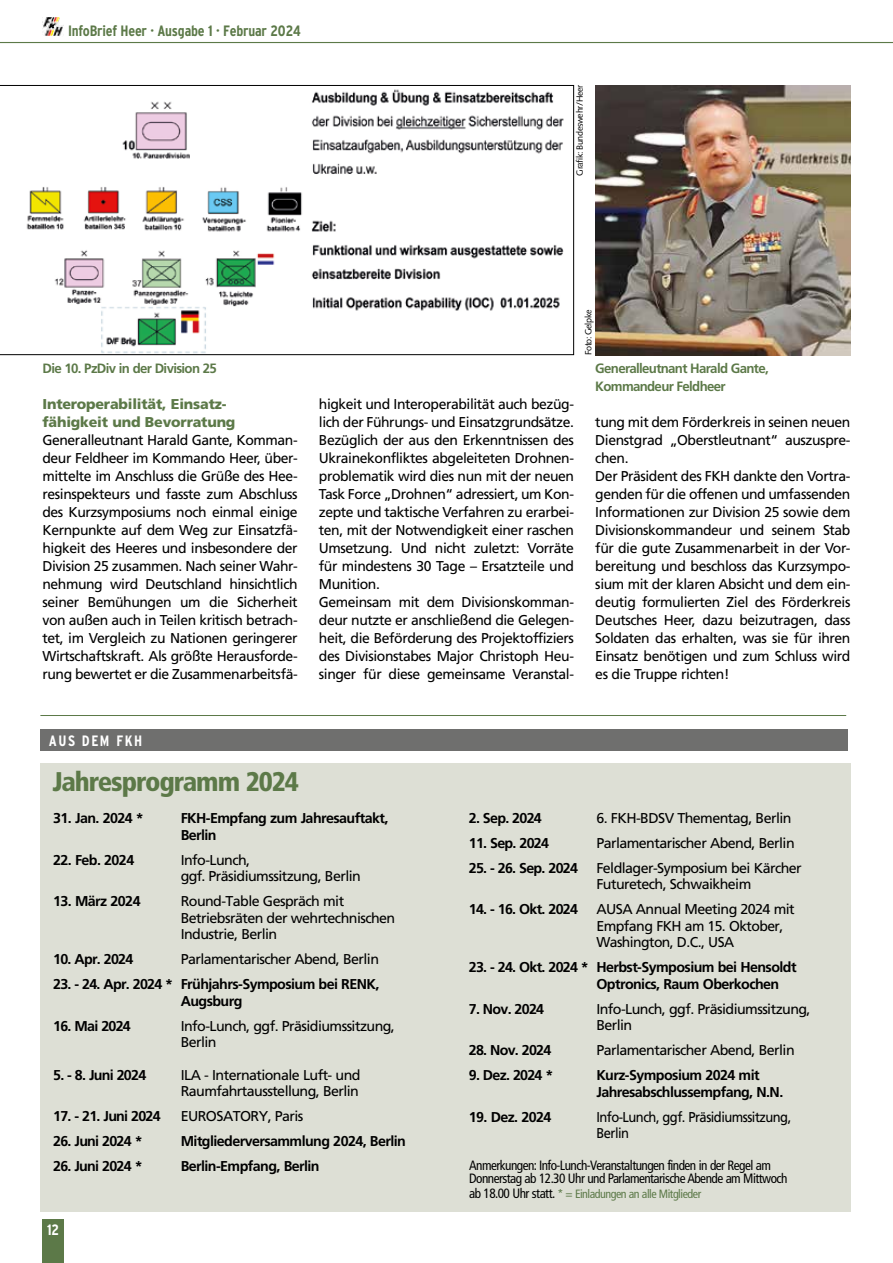
<style>
.page{position:relative;width:893px;height:1263px;background:#fff}
.page>*{position:absolute;margin:0;border:0;box-sizing:border-box;transform-origin:0 0}
.t1{font:900 condensed 27px "Frutiger";letter-spacing:-.04em;color:#5c7948}
.t2{font:700 condensed 15px "Interstate";letter-spacing:-.015em;color:#5c7948}
.t3{font:700 condensed 15px "Interstate";letter-spacing:.1em;color:#fff}
.t4{font:14.25px/18px "Frutiger LT Pro";letter-spacing:-.03em;color:#000}
.t5{font:14.25px/16.5px "Frutiger";letter-spacing:-.04em;color:#000}
.t6{font:700 14.25px/16.5px "Frutiger";letter-spacing:-.04em;color:#000}
.t7{font:900 14.25px/18px "Frutiger";letter-spacing:-.015em;color:#5c7948}
.t8{font:14.25px/16.5px "Frutiger";letter-spacing:-.04em;color:#000;scale:.91 1}
.t9{font:condensed 13.5px/13.5px "Frutiger";letter-spacing:-.04em;color:#000}
.t10{font:700 13.5px/18px "Frutiger LT Pro";letter-spacing:-.05em;color:#5c7948}
.t11{font:condensed 12px "Frutiger";letter-spacing:-.04em;color:#5c7948}
.t12{font:9px "Syntax";letter-spacing:-.04em;color:#000}
.s1{font-size:13.5px;color:#000}
</style>
<div class="page">
<hr style="left:0;top:42px;width:893px;height:1px;background:#5c7948">
<img style="left:43px;top:17px;width:21px;height:19px">
<div style="left:43px;top:1219px;width:21px;height:44px;background:#5c7948"></div>
<div style="left:40px;top:763px;width:810px;height:449px;background:#dddfd5"></div>
<hr style="left:40px;top:715px;width:806px;height:1px;background:#5c7948">
<div style="left:40px;top:729px;width:808px;height:21px;background:#6f6f6e"></div>
<svg style="left:0;top:85px;width:574px;height:270px"></svg>
<img style="left:595px;top:85px;width:255px;height:270px">
<p class="t2" style="left:68px;top:22px;width:234px">InfoBrief Heer · Ausgabe 1 · Februar 2024</p>
<p class="t12" style="left:574px;top:175px;width:92px;rotate:-90deg">Grafik: Bundeswehr/Heer</p>
<p class="t12" style="left:583px;top:355px;width:47px;rotate:-90deg">Foto: Gelpke</p>
<p class="t10" style="left:43px;top:359px;width:176px">Die 10. PzDiv in der Division 25</p>
<p class="t10" style="left:595px;top:359px;width:175px">Generalleutnant Harald Gante,<br>Kommandeur Feldheer</p>
<p class="t7" style="left:43px;top:395px;width:194px">Interoperabilität, Einsatz&shy;fähigkeit und Bevorratung</p>
<p class="t4" style="left:43px;top:431px;width:257px;text-align:justify">Generalleutnant Harald Gante, Komman&shy;deur Feldheer im Kommando Heer, über&shy;mittelte im Anschluss die Grüße des Hee&shy;resinspekteurs und fasste zum Abschluss des Kurzsymposiums noch einmal einige Kernpunkte auf dem Weg zur Einsatzfä&shy;higkeit des Heeres und insbesondere der Division 25 zusammen. Nach seiner Wahr&shy;nehmung wird Deutschland hinsichtlich seiner Bemühungen um die Sicherheit von außen auch in Teilen kritisch betrach&shy;tet, im Vergleich zu Nationen geringerer Wirtschaftskraft. Als größte Herausforde&shy;rung bewertet er die Zusammenarbeitsfä-</p>
<p class="t4" style="left:319px;top:395px;width:257px">higkeit und Interoperabilität auch bezüg&shy;lich der Führungs- und Einsatzgrundsätze.<br>Bezüglich der aus den Erkenntnissen des Ukrainekonfliktes abgeleiteten Drohnen&shy;problematik wird dies nun mit der neuen Task Force „Drohnen“ adressiert, um Kon&shy;zepte und taktische Verfahren zu erarbei&shy;ten, mit der Notwendigkeit einer raschen Umsetzung. Und nicht zuletzt: Vorräte für mindestens 30 Tage – Ersatzteile und Munition.<br>Gemeinsam mit dem Divisionskomman&shy;deur nutzte er anschließend die Gelegen&shy;heit, die Beförderung des Projektoffiziers des Divisionstabes Major Christoph Heu&shy;singer für diese gemeinsame Veranstal-</p>
<p class="t3" style="left:49px;top:732px;width:95px">AUS DEM FKH</p>
<h1 class="t1" style="left:52px;top:765px;width:248px">Jahresprogramm 2024</h1>
<p class="t4" style="left:595px;top:413px;width:257px">tung mit dem Förderkreis in seinen neuen Dienstgrad „Oberstleutnant“ auszuspre&shy;chen.<br>Der Präsident des FKH dankte den Vortra&shy;genden für die offenen und umfassenden Informationen zur Division 25 sowie dem Divisionskommandeur und seinem Stab für die gute Zusammenarbeit in der Vor&shy;bereitung und beschloss das Kurzsympo&shy;sium mit der klaren Absicht und dem ein&shy;deutig formulierten Ziel des Förderkreis Deutsches Heer, dazu beizutragen, dass Soldaten das erhalten, was sie für ihren Einsatz benötigen und zum Schluss wird es die Truppe richten!</p>
<p class="t6" style="left:53px;top:810px;width:92px">31. Jan. 2024 *</p>
<p class="t6" style="left:181px;top:810px;width:209px">FKH-Empfang zum Jahresauftakt,<br>Berlin</p>
<p class="t6" style="left:53px;top:852px;width:83px">22. Feb. 2024</p>
<p class="t5" style="left:181px;top:852px;width:182px">Info-Lunch,<br>ggf. Präsidiumssitzung, Berlin</p>
<p class="t6" style="left:53px;top:893px;width:89px">13. März 2024</p>
<p class="t5" style="left:181px;top:893px;width:216px">Round-Table Gespräch mit<br>Betriebsräten der wehrtechnischen<br>Industrie, Berlin</p>
<p class="t6" style="left:53px;top:951px;width:82px">10. Apr. 2024</p>
<p class="t5" style="left:181px;top:951px;width:200px">Parlamentarischer Abend, Berlin</p>
<p class="t6" style="left:181px;top:976px;width:200px;text-indent:-128px">23. - 24. Apr. 2024 * Frühjahrs-Symposium bei RENK,<br>Augsburg</p>
<p class="t6" style="left:53px;top:1018px;width:79px">16. Mai 2024</p>
<p class="t5" style="left:181px;top:1018px;width:216px">Info-Lunch, ggf. Präsidiumssitzung,<br>Berlin</p>
<p class="t6" style="left:53px;top:1067px;width:95px">5. - 8. Juni 2024</p>
<p class="t5" style="left:181px;top:1067px;width:181px">ILA - Internationale Luft- und<br>Raumfahrtausstellung, Berlin</p>
<p class="t6" style="left:53px;top:1108px;width:109px">17. - 21. Juni 2024</p>
<p class="t5" style="left:181px;top:1108px;width:124px">EUROSATORY, Paris</p>
<p class="t6" style="left:53px;top:1133px;width:91px">26. Juni 2024 *</p>
<p class="t6" style="left:181px;top:1133px;width:227px">Mitgliederversammlung 2024, Berlin</p>
<p class="t6" style="left:53px;top:1158px;width:91px">26. Juni 2024 *</p>
<p class="t6" style="left:181px;top:1158px;width:140px">Berlin-Empfang, Berlin</p>
<p class="t3" style="left:47px;top:1221px;width:14px">12</p>
<p class="t6" style="left:469px;top:810px;width:74px">2. Sep. 2024</p>
<p class="t5" style="left:596px;top:810px;width:197px">6. FKH-BDSV Thementag, Berlin</p>
<p class="t6" style="left:469px;top:835px;width:82px">11. Sep. 2024</p>
<p class="t5" style="left:596px;top:835px;width:200px">Parlamentarischer Abend, Berlin</p>
<p class="t6" style="left:469px;top:860px;width:111px">25. - 26. Sep. 2024</p>
<p class="t5" style="left:596px;top:860px;width:207px">Feldlager-Symposium bei Kärcher<br>Futuretech, Schwaikheim</p>
<p class="t6" style="left:469px;top:901px;width:111px">14. - 16. Okt. 2024</p>
<p class="t5" style="left:596px;top:901px;width:200px">AUSA Annual Meeting 2024 mit<br>Empfang FKH am 15. Oktober,<br>Washington, D.C., USA</p>
<p class="t6" style="left:596px;top:959px;width:202px;text-indent:-128px">23. - 24. Okt. 2024 * Herbst-Symposium bei Hensoldt<br>Optronics, Raum Oberkochen</p>
<p class="t6" style="left:469px;top:1001px;width:77px">7. Nov. 2024</p>
<p class="t5" style="left:596px;top:1001px;width:216px">Info-Lunch, ggf. Präsidiumssitzung,<br>Berlin</p>
<p class="t6" style="left:469px;top:1042px;width:84px">28. Nov. 2024</p>
<p class="t5" style="left:596px;top:1042px;width:200px">Parlamentarischer Abend, Berlin</p>
<p class="t6" style="left:469px;top:1067px;width:86px">9. Dez. 2024 *</p>
<p class="t6" style="left:596px;top:1067px;width:188px">Kurz-Symposium 2024 mit<br>Jahresabschlussempfang, N.N.</p>
<p class="t6" style="left:469px;top:1109px;width:84px">19. Dez. 2024</p>
<p class="t8" style="left:596px;top:1109px;width:216px">Info-Lunch, ggf. Präsidiumssitzung,<br>Berlin</p>
<p class="t9" style="left:469px;top:1158px;width:320px">Anmerkungen: Info-Lunch-Veranstaltungen finden in der Regel am<br>Donnerstag ab 12.30 Uhr und Parlamentarische Abende am Mittwoch</p>
<p class="t11" style="left:469px;top:1187px;width:234px"><span class="s1">ab 18.00 Uhr statt.</span> * = Einladungen an alle Mitglieder</p>
</div>
